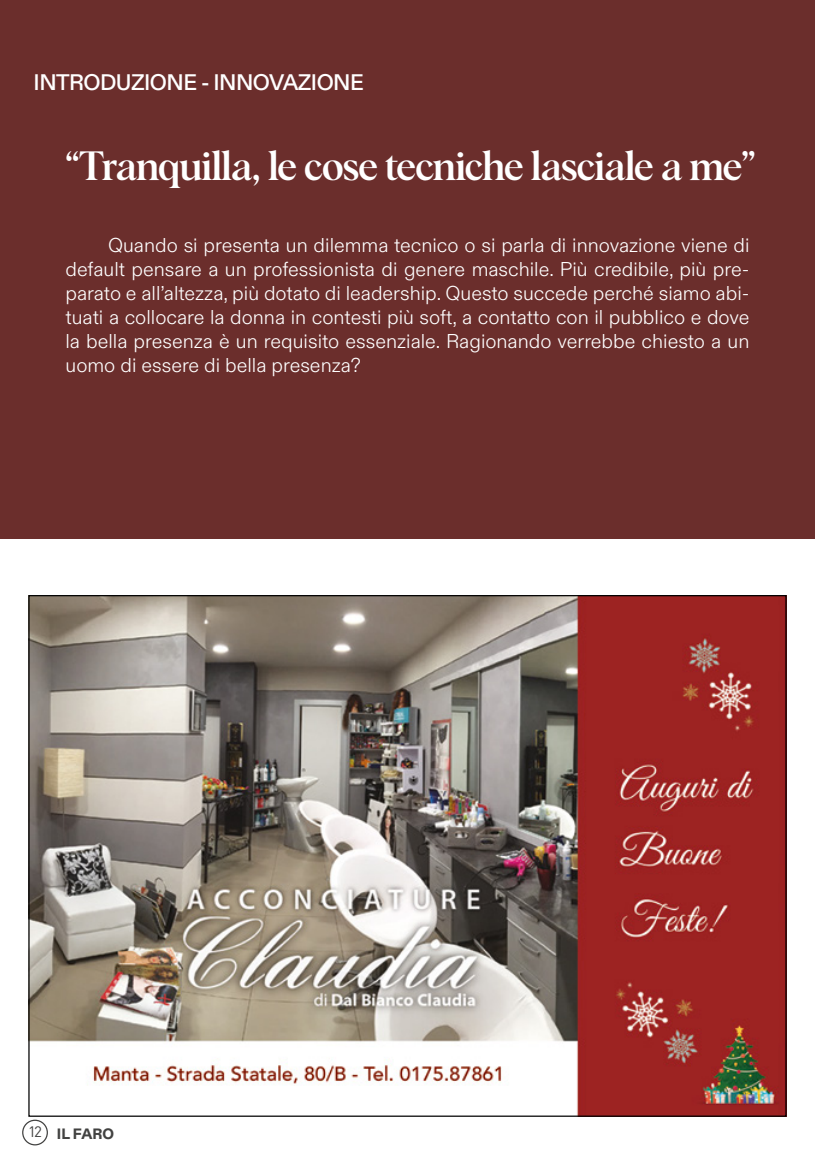
<style>
.page{position:relative;width:815px;height:1170px;background:#fff}
.page>*{position:absolute;margin:0;border:0;box-sizing:border-box;transform-origin:0 0}
.t1{font:500 40px "Albra";letter-spacing:-.025em;color:#fff}
.t2{font:500 22.5px "ABC Diatype Medium Unlicensed Trial";letter-spacing:-.025em;color:#fff}
.t3{font:300 20px/24px "ABC Diatype Light Unlicensed Trial";color:#fff;text-align:justify}
.t4{font:800 15px "ABC Diatype Heavy Unlicensed Trial";letter-spacing:.01em;color:#424241}
.s1{font-family:"DIN Pro";font-weight:400}
</style>
<div class="page">
<div style="left:22px;top:1119px;width:26px;height:26px;border:1px solid #424241;border-radius:50%"></div>
<div style="left:0;top:0;width:815px;height:539px;background:#6b2e2c"></div>
<img style="left:30px;top:597px;width:755px;height:517px">
<p class="t2" style="left:34px;top:69px;width:332px">INTRODUZIONE - INNOVAZIONE</p>
<h1 class="t1" style="left:65px;top:137px;width:692px">“Tranquilla, le cose tecniche lasciale a me”</h1>
<p class="t3" style="left:65px;top:233px;width:686px;text-indent:43px">Quando si presenta un dilemma tecnico o si parla di innovazione viene di default pensare a un professionista di genere maschile. Più credibile, più pre&shy;parato e all’altezza, più dotato di leadership. Questo succede perché siamo abi&shy;tuati a collocare la donna in contesti più soft, a contatto con il pubblico e dove la bella presenza è un requisito essenziale. Ragionando verrebbe chiesto a un uomo di essere di bella presenza?</p>
<p class="t4" style="left:28px;top:1125px;width:88px"><span class="s1">12</span> IL FARO</p>
</div>
